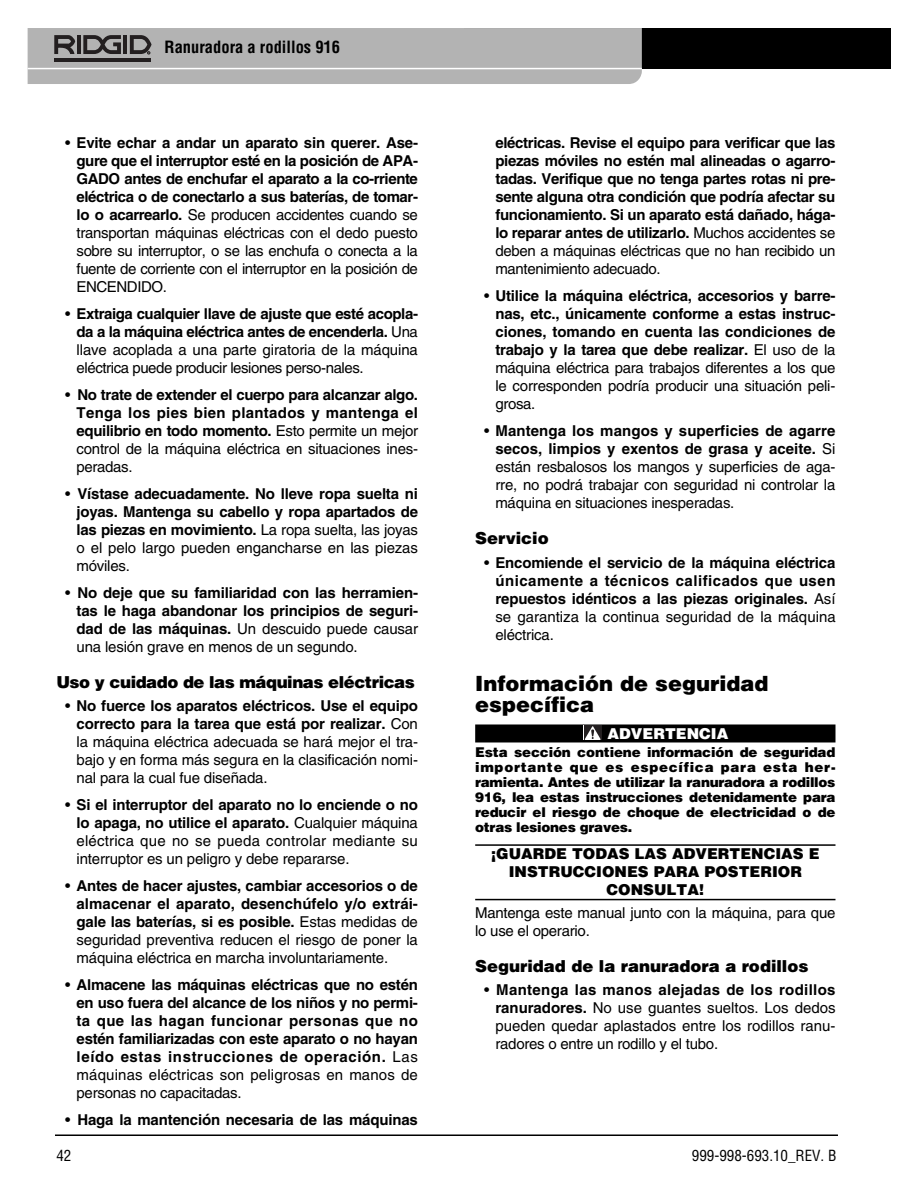
<style>
.page{position:relative;width:918px;height:1188px;background:#fff}
.page>*{position:absolute;margin:0;border:0;box-sizing:border-box;transform-origin:0 0}
.t1{font:900 21px/21px "Helvetica LT Std";color:#000}
.t2{font:900 16.5px "Helvetica LT Std";color:#000}
.t3{font:900 16.5px "Helvetica LT Std";letter-spacing:-.025em;color:#000}
.t4{font:700 condensed 16.5px "Helvetica LT Std";color:#000}
.t5{font:700 15px/18px "Helvetica LT Std";letter-spacing:-.01em;color:#000;text-align:justify}
.t6{font:15px/18px "Helvetica LT Std";letter-spacing:-.015em;color:#000;text-align:justify}
.t7{font:900 15px/18px "Helvetica LT Std";color:#000;text-align:center}
.t8{font:condensed 15px "Helvetica LT Std";color:#000}
.t9{font:900 15px "Helvetica LT Std";color:#fff}
.t10{font:900 13.5px/15px "Helvetica LT Std";letter-spacing:-.015em;color:#000;text-align:justify}
.s1{font-weight:400}
.s2{font-weight:700}
</style>
<div class="page">
<hr style="left:55px;top:1134px;width:783px;height:2px;background:#000">
<div style="left:464px;top:28px;width:426px;height:41px;background:#000"></div>
<svg style="left:28px;top:28px;width:614px;height:56px;background:#afaeae"></svg>
<div style="left:475px;top:724px;width:361px;height:18px;background:#000"></div>
<hr style="left:475px;top:844px;width:361px;height:2px;background:#000">
<hr style="left:475px;top:899px;width:361px;height:1px;background:#000">
<div style="left:584px;top:725px;width:17px;height:15px;background:#231f20"></div>
<svg style="left:585px;top:726px;width:16px;height:14px"></svg>
<p class="t4" style="left:165px;top:41px;width:177px">Ranuradora a rodillos 916</p>
<p class="t5" style="left:77px;top:135px;width:343px;text-indent:-11px"><span class="s1">•</span> Evite echar a andar un aparato sin querer. Ase&shy;gure que el interruptor esté en la posición de APA-GADO antes de enchufar el aparato a la co-rriente eléctrica o de conectarlo a sus baterías, de tomar&shy;lo o acarrearlo. <span class="s1">Se producen accidentes cuando se transportan máquinas eléctricas con el dedo puesto sobre su interruptor, o se las enchufa o conecta a la fuente de corriente con el interruptor en la posición de ENCENDIDO.</span></p>
<p class="t6" style="left:77px;top:306px;width:343px;text-indent:-11px">• <span class="s2">Extraiga cualquier llave de ajuste que esté acopla&shy;da a la máquina eléctrica antes de encenderla.</span> Una llave acoplada a una parte giratoria de la máquina eléctrica puede producir lesiones perso-nales.</p>
<p class="t5" style="left:77px;top:387px;width:343px;text-indent:-11px"><span class="s1">•</span> No trate de extender el cuerpo para alcanzar algo.<br>Tenga los pies bien plantados y mantenga el equilibrio en todo momento. <span class="s1">Esto permite un mejor control de la máquina eléctrica en situaciones ines&shy;peradas.</span></p>
<p class="t5" style="left:77px;top:486px;width:343px;text-indent:-11px"><span class="s1">•</span> Vístase adecuadamente. No lleve ropa suelta ni joyas. Mantenga su cabello y ropa apartados de las piezas en movimiento. <span class="s1">La ropa suelta, las joyas o el pelo largo pueden engancharse en las piezas móviles.</span></p>
<p class="t5" style="left:77px;top:585px;width:343px;text-indent:-11px"><span class="s1">•</span> No deje que su familiaridad con las herramien&shy;tas le haga abandonar los principios de seguri&shy;dad de las máquinas. <span class="s1">Un descuido puede causar una lesión grave en menos de un segundo.</span></p>
<p class="t3" style="left:56px;top:676px;width:360px">Uso y cuidado de las máquinas eléctricas</p>
<p class="t6" style="left:77px;top:698px;width:343px;text-indent:-11px">• <span class="s2">No fuerce los aparatos eléctricos. Use el equipo correcto para la tarea que está por realizar.</span> Con la máquina eléctrica adecuada se hará mejor el tra&shy;bajo y en forma más segura en la clasificación nomi&shy;nal para la cual fue diseñada.</p>
<p class="t6" style="left:77px;top:797px;width:343px;text-indent:-11px">• <span class="s2">Si el interruptor del aparato no lo enciende o no lo apaga, no utilice el aparato.</span> Cualquier máquina eléctrica que no se pueda controlar mediante su interruptor es un peligro y debe repararse.</p>
<p class="t5" style="left:77px;top:878px;width:343px;text-indent:-11px"><span class="s1">•</span> Antes de hacer ajustes, cambiar accesorios o de almacenar el aparato, desenchúfelo y/o extrái&shy;gale las baterías, si es posible. <span class="s1">Estas medidas de seguridad preventiva reducen el riesgo de poner la máquina eléctrica en marcha involuntariamente.</span></p>
<p class="t5" style="left:77px;top:977px;width:343px;text-indent:-11px"><span class="s1">•</span> Almacene las máquinas eléctricas que no estén en uso fuera del alcance de los niños y no permi&shy;ta que las hagan funcionar personas que no estén familiarizadas con este aparato o no hayan leído estas instrucciones de operación. <span class="s1">Las máquinas eléctricas son peligrosas en manos de personas no capacitadas.</span></p>
<p class="t5" style="left:65px;top:1112px;width:354px"><span class="s1">•</span> Haga la mantención necesaria de las máquinas</p>
<p class="t5" style="left:495px;top:135px;width:342px">eléctricas. Revise el equipo para verificar que las piezas móviles no estén mal alineadas o agarro&shy;tadas. Verifique que no tenga partes rotas ni pre&shy;sente alguna otra condición que podría afectar su funcionamiento. Si un aparato está dañado, hága&shy;lo reparar antes de utilizarlo. <span class="s1">Muchos accidentes se deben a máquinas eléctricas que no han recibido un mantenimiento adecuado.</span></p>
<p class="t5" style="left:495px;top:288px;width:342px;text-indent:-11px"><span class="s1">•</span> Utilice la máquina eléctrica, accesorios y barre&shy;nas, etc., únicamente conforme a estas instruc&shy;ciones, tomando en cuenta las condiciones de trabajo y la tarea que debe realizar. <span class="s1">El uso de la máquina eléctrica para trabajos diferentes a los que le corresponden podría producir una situación peli&shy;grosa.</span></p>
<p class="t6" style="left:495px;top:423px;width:342px;text-indent:-11px">• <span class="s2">Mantenga los mangos y superficies de agarre secos, limpios y exentos de grasa y aceite.</span> Si están resbalosos los mangos y superficies de aga&shy;rre, no podrá trabajar con seguridad ni controlar la máquina en situaciones inesperadas.</p>
<p class="t2" style="left:475px;top:532px;width:75px">Servicio</p>
<p class="t5" style="left:495px;top:555px;width:342px;text-indent:-11px"><span class="s1">•</span> Encomiende el servicio de la máquina eléctrica únicamente a técnicos calificados que usen repuestos idénticos a las piezas originales. <span class="s1">Así se garantiza la continua seguridad de la máquina eléctrica.</span></p>
<h1 class="t1" style="left:475px;top:674px;width:295px">Información de seguridad específica</h1>
<p class="t9" style="left:608px;top:728px;width:122px">ADVERTENCIA</p>
<p class="t10" style="left:475px;top:746px;width:362px">Esta sección contiene información de seguridad importante que es específica para esta her&shy;ramienta. Antes de utilizar la ranuradora a rodillos 916, lea estas instrucciones detenidamente para reducir el riesgo de choque de electricidad o de otras lesiones graves.</p>
<p class="t7" style="left:491px;top:846px;width:330px">¡GUARDE TODAS LAS ADVERTENCIAS E<br>INSTRUCCIONES PARA POSTERIOR<br>CONSULTA!</p>
<p class="t6" style="left:475px;top:905px;width:362px">Mantenga este manual junto con la máquina, para que lo use el operario.</p>
<p class="t2" style="left:475px;top:960px;width:335px">Seguridad de la ranuradora a rodillos</p>
<p class="t6" style="left:495px;top:983px;width:342px;text-indent:-11px">• <span class="s2">Mantenga las manos alejadas de los rodillos ranuradores.</span> No use guantes sueltos. Los dedos pueden quedar aplastados entre los rodillos ranu&shy;radores o entre un rodillo y el tubo.</p>
<p class="t8" style="left:56px;top:1150px;width:16px">42</p>
<p class="t8" style="left:692px;top:1150px;width:146px">999-998-693.10_REV. B</p>
</div>
